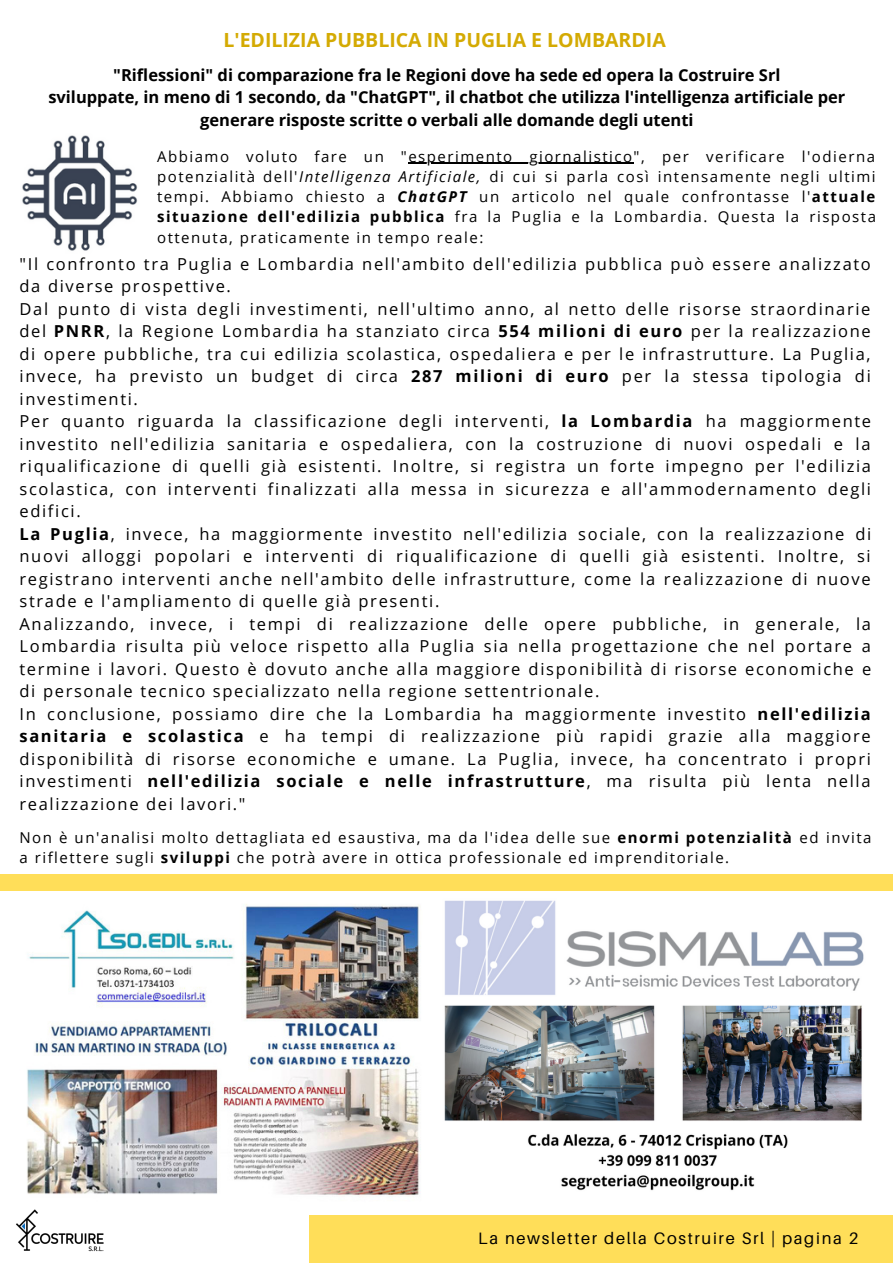
<style>
.page{position:relative;width:893px;height:1264px;background:#fff}
.page>*{position:absolute;margin:0;border:0;box-sizing:border-box;transform-origin:0 0}
.t1{font:700 19.5px "Open Sans";color:#d4aa03}
.t2{font:16.5px/22.5px "Open Sans";letter-spacing:.1em;color:#000}
.t3{font:700 16.5px/22.5px "Open Sans";color:#000;text-align:center}
.t4{font:16.5px "Aileron";letter-spacing:.1em;color:#000}
.t5{font:15px/20.2px "Open Sans";letter-spacing:.1em;color:#000;text-align:justify}
.s1{font-style:italic}
.s2{font-weight:700;font-style:italic}
.s3{font-weight:700}
</style>
<div class="page">
<div style="left:309px;top:1215px;width:583px;height:47px;background:#ffde59"></div>
<img style="left:16px;top:1209px;width:88px;height:43px">
<img style="left:27px;top:904px;width:394px;height:291px">
<div style="left:0;top:874px;width:892px;height:16px;background:#ffde59"></div>
<img style="left:22px;top:135px;width:116px;height:116px">
<hr style="left:408px;top:163px;width:225px;height:1px;background:#000">
<img style="left:444px;top:900px;width:420px;height:291px">
<p class="t1" style="left:223px;top:26px;width:443px">L'EDILIZIA PUBBLICA IN PUGLIA E LOMBARDIA</p>
<p class="t3" style="left:48px;top:63px;width:798px">"Riflessioni" di comparazione fra le Regioni dove ha sede ed opera la Costruire Srl<br>sviluppate, in meno di 1 secondo, da "ChatGPT", il chatbot che utilizza l'intelligenza artificiale per generare risposte scritte o verbali alle domande degli utenti</p>
<p class="t5" style="left:157px;top:146px;width:720px">Abbiamo voluto fare un "esperimento giornalistico", per verificare l'odierna potenzialità dell'<span class="s1">Intelligenza Artificiale,</span> di cui si parla così intensamente negli ultimi tempi. Abbiamo chiesto a <span class="s2">ChatGPT</span> un articolo nel quale confrontasse l'<span class="s3">attuale situazione dell'edilizia pubblica</span> fra la Puglia e la Lombardia. Questa la risposta ottenuta, praticamente in tempo reale:</p>
<p class="t2" style="left:20px;top:252px;width:853px">"Il confronto tra Puglia e Lombardia nell'ambito dell'edilizia pubblica può essere analizzato da diverse prospettive.<br>Dal punto di vista degli investimenti, nell'ultimo anno, al netto delle risorse straordinarie del <span class="s3">PNRR</span>, la Regione Lombardia ha stanziato circa <span class="s3">554 milioni di euro</span> per la realizzazione di opere pubbliche, tra cui edilizia scolastica, ospedaliera e per le infrastrutture. La Puglia, invece, ha previsto un budget di circa <span class="s3">287 milioni di euro</span> per la stessa tipologia di investimenti.<br>Per quanto riguarda la classificazione degli interventi, <span class="s3">la Lombardia</span> ha maggiormente investito nell'edilizia sanitaria e ospedaliera, con la costruzione di nuovi ospedali e la riqualificazione di quelli già esistenti. Inoltre, si registra un forte impegno per l'edilizia scolastica, con interventi finalizzati alla messa in sicurezza e all'ammodernamento degli edifici.<br><span class="s3">La Puglia</span>, invece, ha maggiormente investito nell'edilizia sociale, con la realizzazione di nuovi alloggi popolari e interventi di riqualificazione di quelli già esistenti. Inoltre, si registrano interventi anche nell'ambito delle infrastrutture, come la realizzazione di nuove strade e l'ampliamento di quelle già presenti.<br>Analizzando, invece, i tempi di realizzazione delle opere pubbliche, in generale, la Lombardia risulta più veloce rispetto alla Puglia sia nella progettazione che nel portare a termine i lavori. Questo è dovuto anche alla maggiore disponibilità di risorse economiche e di personale tecnico specializzato nella regione settentrionale.<br>In conclusione, possiamo dire che la Lombardia ha maggiormente investito <span class="s3">nell'edilizia sanitaria e scolastica</span> e ha tempi di realizzazione più rapidi grazie alla maggiore disponibilità di risorse economiche e umane. La Puglia, invece, ha concentrato i propri investimenti <span class="s3">nell'edilizia sociale e nelle infrastrutture</span>, ma risulta più lenta nella realizzazione dei lavori."</p>
<p class="t5" style="left:20px;top:826px;width:853px">Non è un'analisi molto dettagliata ed esaustiva, ma da l'idea delle sue <span class="s3">enormi potenzialità</span> ed invita a riflettere sugli <span class="s3">sviluppi</span> che potrà avere in ottica professionale ed imprenditoriale.</p>
<p class="t4" style="left:478px;top:1227px;width:381px">La newsletter della Costruire Srl | pagina 2</p>
</div>
